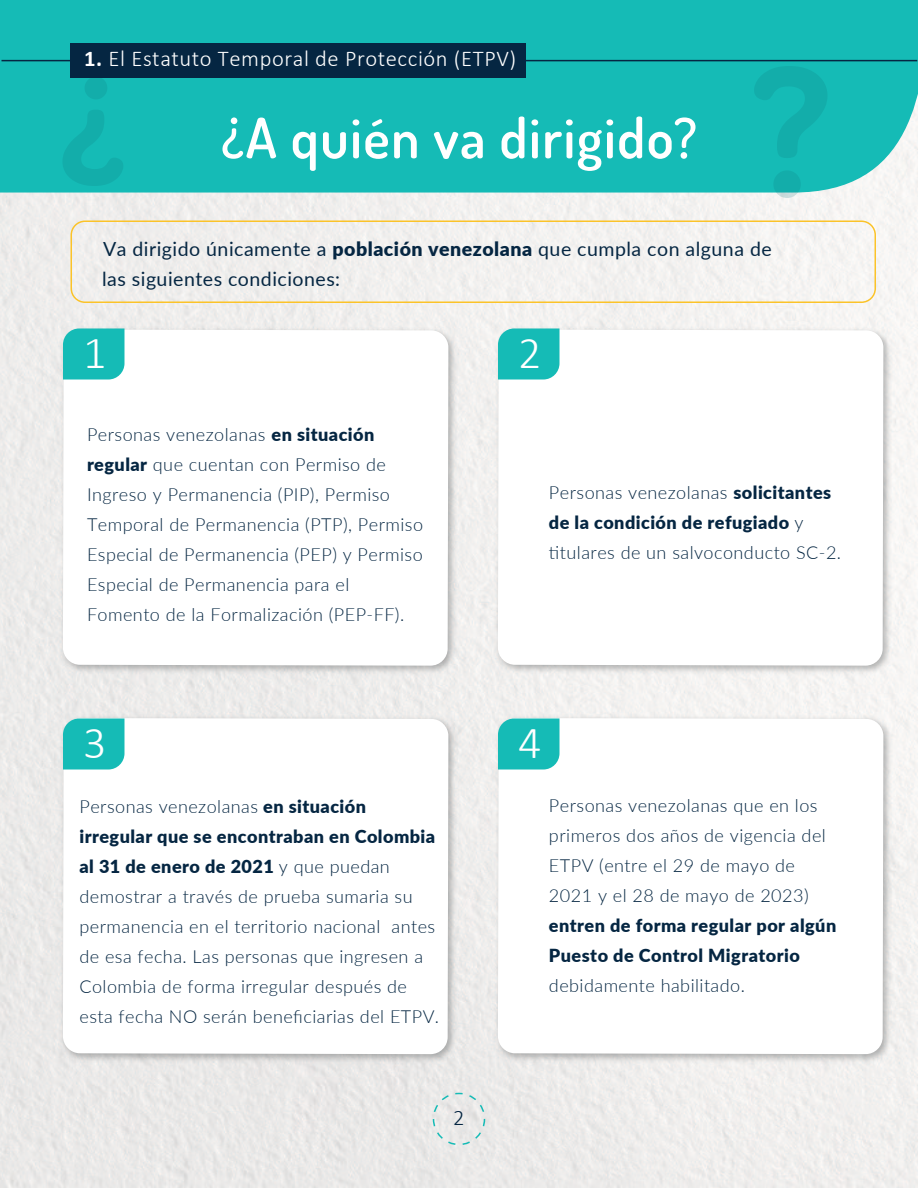
<style>
.page{position:relative;width:918px;height:1188px;background:#fff}
.page>*{position:absolute;margin:0;border:0;box-sizing:border-box;transform-origin:0 0}
.t1{font:200 55.5px "Dosis";letter-spacing:.025em;color:#fff}
.t2{font:300 46.2px "Calibri";color:#fff}
.t3{font:300 22.65px "Calibri";letter-spacing:.025em;color:#fff}
.t4{font:300 22.5px "Calibri";color:#052642}
.t5{font:19.5px/30px "Lato";letter-spacing:.025em;color:#052642}
.t6{font:300 18px/30px "Lato";letter-spacing:.025em;color:#052642}
.t7{font:900 18px/30px "Lato";letter-spacing:.025em;color:#052642}
.s1{font-weight:700}
.s2{font-weight:900}
</style>
<div class="page">
<img style="left:0;top:193px;width:887px;height:995px">
<div style="left:433px;top:1093px;width:52px;height:52px;border:2px dashed #15bbb6;border-radius:50%"></div>
<div style="left:0;top:0;width:918px;height:193px;background:#15bbb6"></div>
<svg style="left:62px;top:77px;width:61px;height:109px;background:#14b5b1"></svg>
<svg style="left:754px;top:66px;width:73px;height:132px;background:#1db8b4"></svg>
<div style="left:70px;top:220px;width:806px;height:83px;border:2px solid #fbc329;border-radius:14px"></div>
<img style="left:12px;top:278px;width:435px;height:389px">
<svg style="left:63px;top:330px;width:384px;height:336px"></svg>
<img style="left:447px;top:278px;width:471px;height:389px">
<svg style="left:498px;top:330px;width:385px;height:336px"></svg>
<img style="left:12px;top:667px;width:435px;height:445px">
<svg style="left:63px;top:718px;width:384px;height:336px"></svg>
<img style="left:447px;top:667px;width:471px;height:445px">
<svg style="left:498px;top:718px;width:385px;height:336px"></svg>
<svg style="left:63px;top:328px;width:61px;height:52px;background:#20bdb9"></svg>
<svg style="left:498px;top:328px;width:62px;height:52px;background:#23beba"></svg>
<svg style="left:63px;top:718px;width:61px;height:52px;background:#20beb9"></svg>
<svg style="left:498px;top:718px;width:62px;height:52px;background:#23beba"></svg>
<div style="left:70px;top:44px;width:456px;height:34px;background:#052642"></div>
<hr style="left:2px;top:60px;width:915px;height:1px;background:#052642">
<p class="t3" style="left:84px;top:45px;width:434px"><span class="s1">1.</span> El Estatuto Temporal de Protección (ETPV)</p>
<h1 class="t1" style="left:221px;top:100px;width:478px">¿A quién va dirigido?</h1>
<p class="t5" style="left:102px;top:233px;width:671px">Va dirigido únicamente a <span class="s2">población venezolana</span> que cumpla con alguna de las siguientes condiciones:</p>
<h2 class="t2" style="left:83px;top:324px;width:25px">1</h2>
<h2 class="t2" style="left:518px;top:324px;width:25px">2</h2>
<p class="t6" style="left:87px;top:419px;width:338px">Personas venezolanas <span class="s2">en situación regular</span> que cuentan con Permiso de Ingreso y Permanencia (PIP), Permiso Temporal de Permanencia (PTP), Permiso Especial de Permanencia (PEP) y Permiso Especial de Permanencia para el Fomento de la Formalización (PEP-FF).</p>
<p class="t6" style="left:549px;top:477px;width:294px">Personas venezolanas <span class="s2">solicitantes de la condición de refugiado</span> y titulares de un salvoconducto SC-2.</p>
<h2 class="t2" style="left:83px;top:714px;width:25px">3</h2>
<h2 class="t2" style="left:518px;top:714px;width:25px">4</h2>
<p class="t6" style="left:79px;top:791px;width:361px">Personas venezolanas <span class="s2">en situación irregular que se encontraban en Colombia al 31 de enero de 2021</span> y que puedan demostrar a través de prueba sumaria su permanencia en el territorio nacional antes de esa fecha. Las personas que ingresen a Colombia de forma irregular después de esta fecha NO serán beneficiarias del ETPV.</p>
<p class="t6" style="left:549px;top:790px;width:278px">Personas venezolanas que en los primeros dos años de vigencia del<br>ETPV (entre el 29 de mayo de<br>2021 y el 28 de mayo de 2023)</p>
<p class="t7" style="left:549px;top:910px;width:289px">entren de forma regular por algún<br>Puesto de Control Migratorio</p>
<p class="t6" style="left:549px;top:970px;width:197px">debidamente habilitado.</p>
<p class="t4" style="left:453px;top:1104px;width:13px">2</p>
</div>
